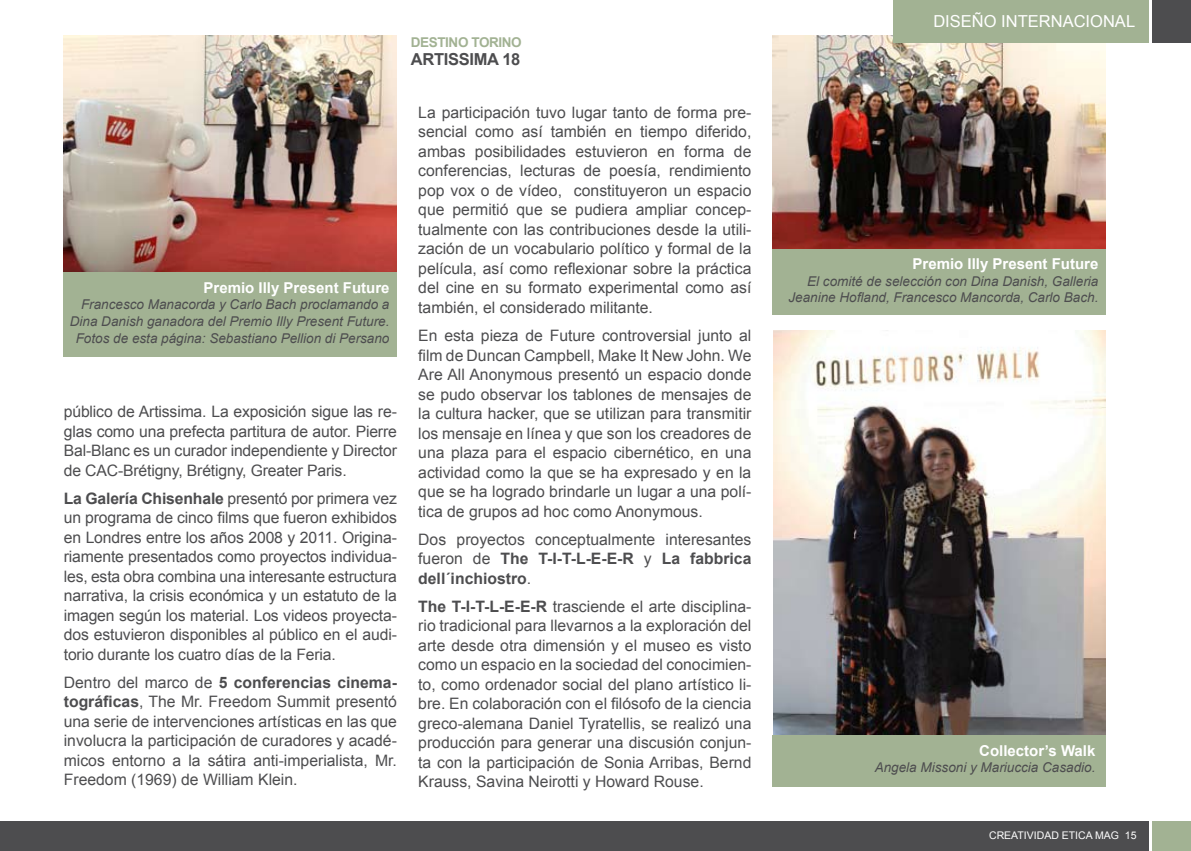
<style>
.page{position:relative;width:1191px;height:851px;background:#fff}
.page>*{position:absolute;margin:0;border:0;box-sizing:border-box;transform-origin:0 0}
.t1{font:16.5px "Arial";color:#fff}
.t2{font:700 16.5px "Arial";letter-spacing:-.02em;color:#4d4d4f}
.t3{font:15.75px/19.5px "Arial";color:#4d4d4f;text-align:justify}
.t4{font:700 15px "Arial";color:#fff}
.t5{font:italic 13.5px/16.5px "Arial";color:#4d4d4f;text-align:right}
.t6{font:700 13.5px "Arial";letter-spacing:-.03em;color:#a2b293}
.t7{font:10.5px "Arial";color:#fff}
.s1{font-weight:700}
</style>
<div class="page">
<img style="left:772px;top:36px;width:334px;height:213px">
<img style="left:773px;top:331px;width:333px;height:404px">
<img style="left:64px;top:36px;width:333px;height:236px">
<div style="left:772px;top:249px;width:334px;height:66px;background:#a2b293"></div>
<div style="left:64px;top:272px;width:333px;height:84px;background:#a2b293"></div>
<div style="left:772px;top:735px;width:334px;height:51px;background:#a2b293"></div>
<div style="left:0;top:821px;width:1148px;height:29px;background:#4d4d4f"></div>
<div style="left:893px;top:0;width:255px;height:43px;background:#a2b293"></div>
<div style="left:1152px;top:0;width:39px;height:43px;background:#4d4d4f"></div>
<div style="left:1152px;top:821px;width:39px;height:29px;background:#a2b293"></div>
<p class="t6" style="left:411px;top:34px;width:112px">DESTINO TORINO</p>
<p class="t2" style="left:411px;top:48px;width:111px">ARTISSIMA 18</p>
<p class="t4" style="left:204px;top:278px;width:187px">Premio Illy Present Future</p>
<p class="t5" style="left:70px;top:296px;width:321px">Francesco Manacorda y Carlo Bach proclamando a<br>Dina Danish ganadora del Premio Illy Present Future.<br>Fotos de esta página: Sebastiano Pellion di Persano</p>
<p class="t3" style="left:64px;top:402px;width:335px">público de Artissima. La exposición sigue las re&shy;glas como una prefecta partitura de autor. Pierre Bal-Blanc es un curador independiente y Director de CAC-Brétigny, Brétigny, Greater Paris.</p>
<p class="t3" style="left:64px;top:488px;width:335px"><span class="s1">La Galería Chisenhale</span> presentó por primera vez un programa de cinco films que fueron exhibidos en Londres entre los años 2008 y 2011. Origina&shy;riamente presentados como proyectos individua&shy;les, esta obra combina una interesante estructura narrativa, la crisis económica y un estatuto de la imagen según los material. Los videos proyecta&shy;dos estuvieron disponibles al público en el audi&shy;torio durante los cuatro días de la Feria.</p>
<p class="t3" style="left:64px;top:672px;width:335px">Dentro del marco de <span class="s1">5 conferencias cinema&shy;tográficas</span>, The Mr. Freedom Summit presentó una serie de intervenciones artísticas en las que involucra la participación de curadores y acadé&shy;micos entorno a la sátira anti-imperialista, Mr.<br>Freedom (1969) de William Klein.</p>
<p class="t3" style="left:418px;top:103px;width:335px">La participación tuvo lugar tanto de forma pre&shy;sencial como así también en tiempo diferido, ambas posibilidades estuvieron en forma de conferencias, lecturas de poesía, rendimiento pop vox o de vídeo, constituyeron un espacio que permitió que se pudiera ampliar concep&shy;tualmente con las contribuciones desde la utili&shy;zación de un vocabulario político y formal de la película, así como reflexionar sobre la práctica del cine en su formato experimental como así también, el considerado militante.</p>
<p class="t3" style="left:418px;top:326px;width:335px">En esta pieza de Future controversial junto al film de Duncan Campbell, Make It New John. We Are All Anonymous presentó un espacio donde se pudo observar los tablones de mensajes de la cultura hacker, que se utilizan para transmitir los mensaje en línea y que son los creadores de una plaza para el espacio cibernético, en una actividad como la que se ha expresado y en la que se ha logrado brindarle un lugar a una polí&shy;tica de grupos ad hoc como Anonymous.</p>
<p class="t3" style="left:418px;top:529px;width:335px">Dos proyectos conceptualmente interesantes fueron de <span class="s1">The T-I-T-L-E-E-R</span> y <span class="s1">La fabbrica dell´inchiostro</span>.</p>
<p class="t3" style="left:418px;top:596px;width:335px"><span class="s1">The T-I-T-L-E-E-R</span> trasciende el arte disciplina&shy;rio tradicional para llevarnos a la exploración del arte desde otra dimensión y el museo es visto como un espacio en la sociedad del conocimien&shy;to, como ordenador social del plano artístico li&shy;bre. En colaboración con el filósofo de la ciencia greco-alemana Daniel Tyratellis, se realizó una producción para generar una discusión conjun&shy;ta con la participación de Sonia Arribas, Bernd Krauss, Savina Neirotti y Howard Rouse.</p>
<p class="t1" style="left:933px;top:10px;width:203px">DISEÑO INTERNACIONAL</p>
<p class="t4" style="left:912px;top:254px;width:187px">Premio Illy Present Future</p>
<p class="t5" style="left:788px;top:273px;width:311px">El comité de selección con Dina Danish, Galleria<br>Jeanine Hofland, Francesco Mancorda, Carlo Bach.</p>
<p class="t4" style="left:979px;top:740px;width:118px">Collector’s Walk</p>
<p class="t5" style="left:874px;top:759px;width:222px">Angela Missoni y Mariuccia Casadio.</p>
<p class="t7" style="left:989px;top:828px;width:149px">CREATIVIDAD ETICA MAG 15</p>
</div>
